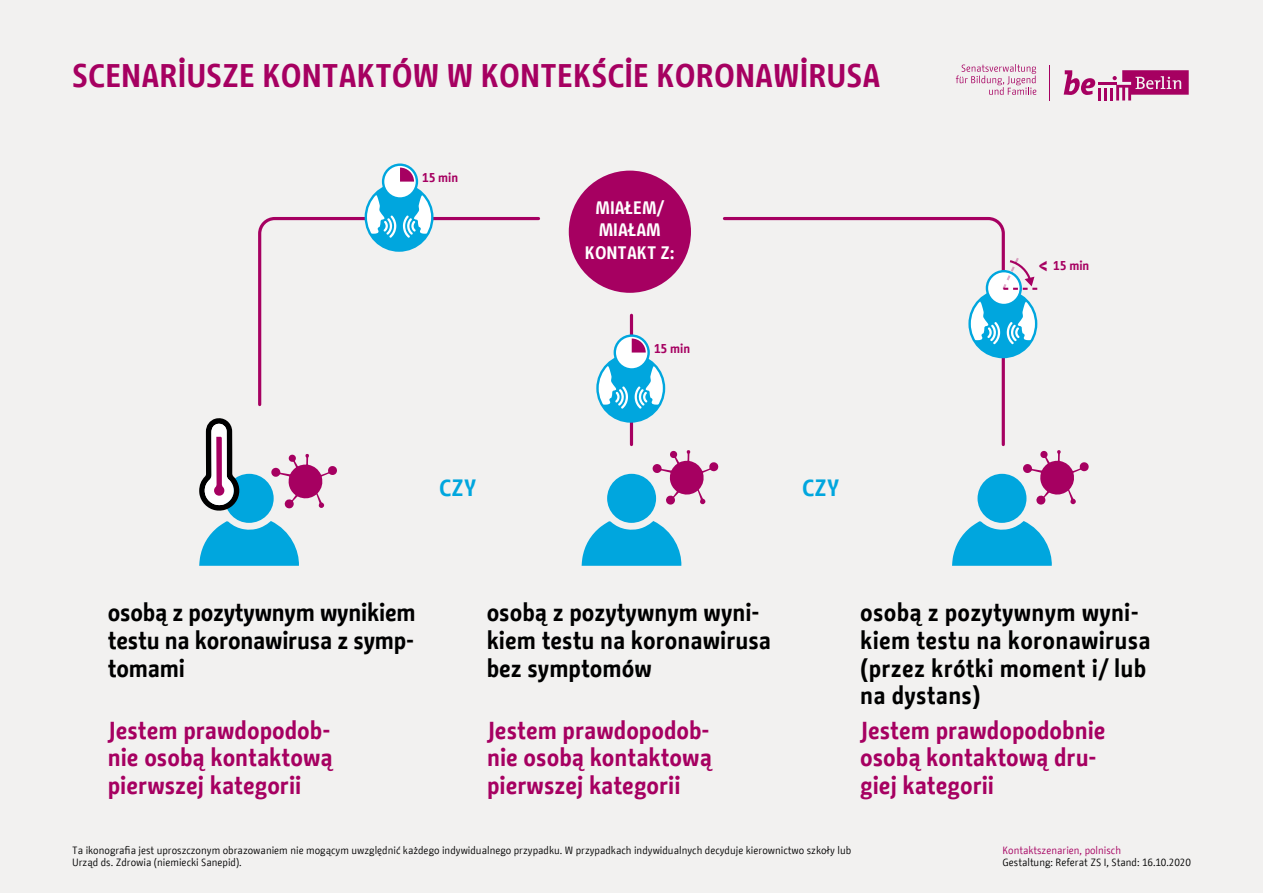
<style>
.page{position:relative;width:1263px;height:893px;background:#f2f1f0}
.page>*{position:absolute;margin:0;border:0;box-sizing:border-box;transform-origin:0 0}
.t1{font:700 32.55px "BMF Change";color:#a60061}
.t2{font:700 24.45px/27.8px "BMF Change";color:#000}
.t3{font:700 24.45px/27.8px "BMF Change";color:#a60061;text-align:justify}
.t4{font:700 23.55px "BMF Change";color:#00a6de}
.t5{font:700 19.05px "BMF Change";color:#a60061}
.t6{font:700 18px/22.8px "BMF Change";color:#fff;text-align:center}
.t7{font:700 12.75px "BMF Change";color:#a60061}
.t8{font:10.5px/12.6px "BMF Change";color:#000}
.t9{font:10.5px "BMF Change";color:#a60061}
</style>
<div class="page">
<svg style="left:199px;top:521px;width:100px;height:45px"></svg>
<div style="left:225px;top:474px;width:49px;height:49px;background:#00a6de;border-radius:50%"></div>
<svg style="left:271px;top:454px;width:66px;height:55px"></svg>
<svg style="left:199px;top:418px;width:42px;height:94px"></svg>
<div style="left:569px;top:171px;width:122px;height:122px;background:#a60061;border-radius:50%"></div>
<svg style="left:258px;top:215px;width:283px;height:192px"></svg>
<svg style="left:722px;top:217px;width:284px;height:230px"></svg>
<hr style="left:630px;top:315px;width:3px;height:130px;background:#a60061">
<div style="left:366px;top:184px;width:66px;height:67px;background:#00a6de;border-radius:50%"></div>
<svg style="left:383px;top:165px;width:34px;height:34px"></svg>
<div style="left:382px;top:163px;width:36px;height:37px;border:2px solid #00a6de;border-radius:50%"></div>
<svg style="left:366px;top:168px;width:66px;height:71px"></svg>
<div style="left:597px;top:355px;width:67px;height:66px;background:#00a6de;border-radius:50%"></div>
<svg style="left:615px;top:336px;width:34px;height:33px"></svg>
<div style="left:614px;top:334px;width:36px;height:37px;border:2px solid #00a6de;border-radius:50%"></div>
<svg style="left:597px;top:338px;width:67px;height:72px"></svg>
<svg style="left:582px;top:521px;width:100px;height:45px"></svg>
<div style="left:607px;top:474px;width:49px;height:49px;background:#00a6de;border-radius:50%"></div>
<svg style="left:652px;top:450px;width:67px;height:55px"></svg>
<svg style="left:1064px;top:70px;width:125px;height:31px"></svg>
<hr style="left:1049px;top:65px;width:1px;height:36px;background:#a60061">
<svg style="left:956px;top:64px;width:80px;height:31px"></svg>
<div style="left:970px;top:291px;width:66px;height:66px;background:#00a6de;border-radius:50%"></div>
<svg style="left:970px;top:258px;width:67px;height:87px"></svg>
<svg style="left:952px;top:521px;width:100px;height:45px"></svg>
<div style="left:977px;top:474px;width:49px;height:49px;background:#00a6de;border-radius:50%"></div>
<svg style="left:1023px;top:450px;width:66px;height:55px"></svg>
<p class="t1" style="left:72px;top:53px;width:810px">SCENARIUSZE KONTAKTÓW W KONTEKŚCIE KORONAWIRUSA</p>
<p class="t7" style="left:422px;top:168px;width:38px">15 min</p>
<p class="t6" style="left:585px;top:196px;width:91px">MIAŁEM/<br>MIAŁAM<br>KONTAKT Z:</p>
<p class="t7" style="left:654px;top:339px;width:38px">15 min</p>
<p class="t4" style="left:439px;top:471px;width:39px">CZY</p>
<p class="t4" style="left:802px;top:471px;width:39px">CZY</p>
<h3 class="t5" style="left:1038px;top:251px;width:11px">&lt;</h3>
<p class="t7" style="left:1053px;top:257px;width:38px">15 min</p>
<p class="t2" style="left:108px;top:599px;width:309px;text-align:justify">osobą z pozytywnym wynikiem testu na koronawirusa z symp&shy;tomami</p>
<p class="t2" style="left:860px;top:599px;width:292px">osobą z pozytywnym wyni&shy;kiem testu na koronawirusa (przez krótki moment i/ lub na dystans)</p>
<p class="t2" style="left:487px;top:599px;width:286px">osobą z pozytywnym wyni&shy;kiem testu na koronawirusa bez symptomów</p>
<p class="t3" style="left:108px;top:716px;width:226px">Jestem prawdopodob&shy;nie osobą kontaktową pierwszej kategorii</p>
<p class="t3" style="left:487px;top:716px;width:226px">Jestem prawdopodob&shy;nie osobą kontaktową pierwszej kategorii</p>
<p class="t3" style="left:860px;top:716px;width:247px;text-align:left">Jestem prawdopodobnie osobą kontaktową dru&shy;giej kategorii</p>
<p class="t8" style="left:72px;top:844px;width:781px">Ta ikonografia jest uproszczonym obrazowaniem nie mogącym uwzględnić każdego indywidualnego przypadku. W przypadkach indywidualnych decyduje kierownictwo szkoły lub<br>Urząd ds. Zdrowia (niemiecki Sanepid).</p>
<p class="t9" style="left:1002px;top:842px;width:120px">Kontaktszenarien, polnisch</p>
<p class="t8" style="left:1002px;top:856px;width:190px">Gestaltung: Referat ZS I, Stand: 16.10.2020</p>
</div>
